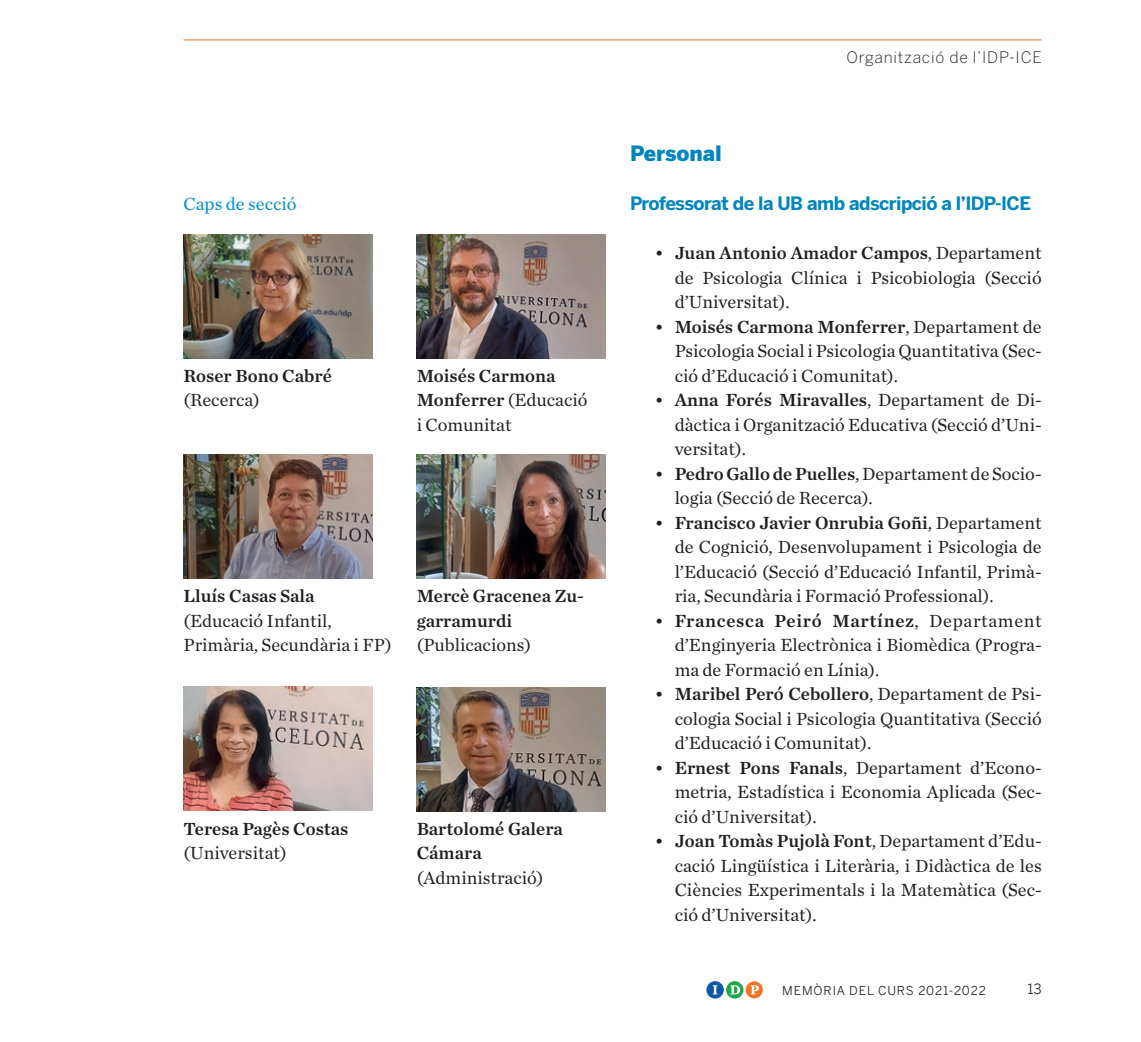
<style>
.page{position:relative;width:1141px;height:1042px;background:#fff}
.page>*{position:absolute;margin:0;border:0;box-sizing:border-box;transform-origin:0 0}
.t1{font:900 21px "Benton Sans";color:#0086be}
.t2{font:18.38px/24.5px "Chronicle Text G1";color:#231f20}
.t3{font:18.38px/24.5px "Chronicle Text G1 Semi";color:#231f20}
.t4{font:700 18.38px "Benton Sans";letter-spacing:-.03em;color:#0086be}
.t5{font:18.38px "Chronicle Text G1 Semi";letter-spacing:.04em;color:#231f20}
.t6{font:18.38px "Chronicle Text G1";color:#008cd3}
.t7{font:300 15.75px "Benton Sans";letter-spacing:.05em;color:#231f20}
.t8{font:14px "Benton Sans";color:#231f20}
.t9{font:12.25px "Benton Sans";letter-spacing:.07em;color:#231f20}
.s1{font-family:"Chronicle Text G1"}
.s2{font-family:"Chronicle Text G1 Semi"}
</style>
<div class="page">
<hr style="left:184px;top:39px;width:858px;height:1px;background:#f47521">
<div style="left:746px;top:981px;width:17px;height:17px;background:#f47521;border-radius:50%"></div>
<svg style="left:751px;top:985px;width:8px;height:9px"></svg>
<div style="left:726px;top:981px;width:17px;height:17px;background:#21a74c;border-radius:50%"></div>
<svg style="left:730px;top:985px;width:10px;height:9px"></svg>
<div style="left:706px;top:981px;width:18px;height:17px;background:#0c5aa7;border-radius:50%"></div>
<svg style="left:713px;top:985px;width:5px;height:9px"></svg>
<img style="left:184px;top:455px;width:188px;height:124px">
<img style="left:417px;top:455px;width:188px;height:124px">
<img style="left:184px;top:687px;width:188px;height:124px">
<img style="left:184px;top:235px;width:188px;height:124px">
<img style="left:417px;top:687px;width:188px;height:124px">
<img style="left:417px;top:235px;width:188px;height:124px">
<p class="t6" style="left:184px;top:190px;width:115px">Caps de secció</p>
<p class="t3" style="left:184px;top:362px;width:150px">Roser Bono Cabré</p>
<p class="t2" style="left:184px;top:387px;width:78px">(Recerca)</p>
<p class="t3" style="left:417px;top:362px;width:172px">Moisés Carmona<br>Monferrer <span class="s1">(Educació</span></p>
<p class="t2" style="left:417px;top:411px;width:96px">i Comunitat</p>
<p class="t3" style="left:184px;top:583px;width:133px">Lluís Casas Sala</p>
<p class="t2" style="left:184px;top:607px;width:210px">(Educació Infantil,<br>Primària, Secundària i FP)</p>
<p class="t3" style="left:417px;top:583px;width:169px">Mercè Gracenea Zu&shy;garramurdi</p>
<p class="t2" style="left:417px;top:632px;width:116px">(Publicacions)</p>
<p class="t3" style="left:184px;top:815px;width:166px">Teresa Pagès Costas</p>
<p class="t2" style="left:184px;top:840px;width:105px">(Universitat)</p>
<p class="t3" style="left:417px;top:815px;width:148px">Bartolomé Galera<br>Cámara</p>
<p class="t2" style="left:417px;top:864px;width:128px">(Administració)</p>
<p class="t7" style="left:847px;top:48px;width:197px">Organització de l’IDP-ICE</p>
<p class="t1" style="left:630px;top:141px;width:93px">Personal</p>
<p class="t4" style="left:630px;top:192px;width:403px">Professorat de la UB amb adscripció a l’IDP-ICE</p>
<p class="t3" style="left:655px;top:240px;width:388px"><span class="s1">•</span> Juan Antonio Amador Campos<span class="s1">, Departament</span></p>
<p class="t2" style="left:675px;top:264px;width:369px">de Psicologia Clínica i Psicobiologia (Secció d’Universitat).</p>
<p class="t3" style="left:655px;top:313px;width:388px"><span class="s1">•</span> Moisés Carmona Monferrer<span class="s1">, Departament de</span></p>
<p class="t2" style="left:675px;top:338px;width:369px">Psicologia Social i Psicologia Quantitativa (Sec&shy;ció d’Educació i Comunitat).</p>
<p class="t3" style="left:655px;top:387px;width:388px"><span class="s1">•</span> Anna Forés Miravalles<span class="s1">, Departament de Di-</span></p>
<p class="t2" style="left:675px;top:411px;width:369px">dàctica i Organització Educativa (Secció d’Uni&shy;versitat).</p>
<p class="t2" style="left:675px;top:460px;width:367px;text-indent:-20px">• <span class="s2">Pedro Gallo de Puelles</span>, Departament de Socio&shy;logia (Secció de Recerca).</p>
<p class="t3" style="left:655px;top:509px;width:388px"><span class="s1">•</span> Francisco Javier Onrubia Goñi<span class="s1">, Departament</span></p>
<p class="t2" style="left:675px;top:534px;width:369px;text-align:justify">de Cognició, Desenvolupament i Psicologia de l’Educació (Secció d’Educació Infantil, Primà&shy;ria, Secundària i Formació Professional).</p>
<p class="t5" style="left:655px;top:606px;width:388px"><span class="s1">•</span> Francesca Peiró Martínez<span class="s1">, Departament</span></p>
<p class="t2" style="left:675px;top:632px;width:369px">d’Enginyeria Electrònica i Biomèdica (Progra&shy;ma de Formació en Línia).</p>
<p class="t3" style="left:655px;top:680px;width:388px"><span class="s1">•</span> Maribel Peró Cebollero<span class="s1">, Departament de Psi-</span></p>
<p class="t2" style="left:675px;top:705px;width:369px">cologia Social i Psicologia Quantitativa (Secció d’Educació i Comunitat).</p>
<p class="t2" style="left:675px;top:754px;width:369px;text-align:justify;text-indent:-20px">• <span class="s2">Ernest Pons Fanals</span>, Departament d’Econo&shy;metria, Estadística i Economia Aplicada (Sec&shy;ció d’Universitat).</p>
<p class="t2" style="left:675px;top:827px;width:369px;text-align:justify;text-indent:-20px">• <span class="s2">Joan Tomàs Pujolà Font</span>, Departament d’Edu&shy;cació Lingüística i Literària, i Didàctica de les Ciències Experimentals i la Matemàtica (Sec&shy;ció d’Universitat).</p>
<p class="t9" style="left:782px;top:983px;width:205px">MEMÒRIA DEL CURS 2021-2022</p>
<p class="t8" style="left:1028px;top:981px;width:16px">13</p>
</div>
